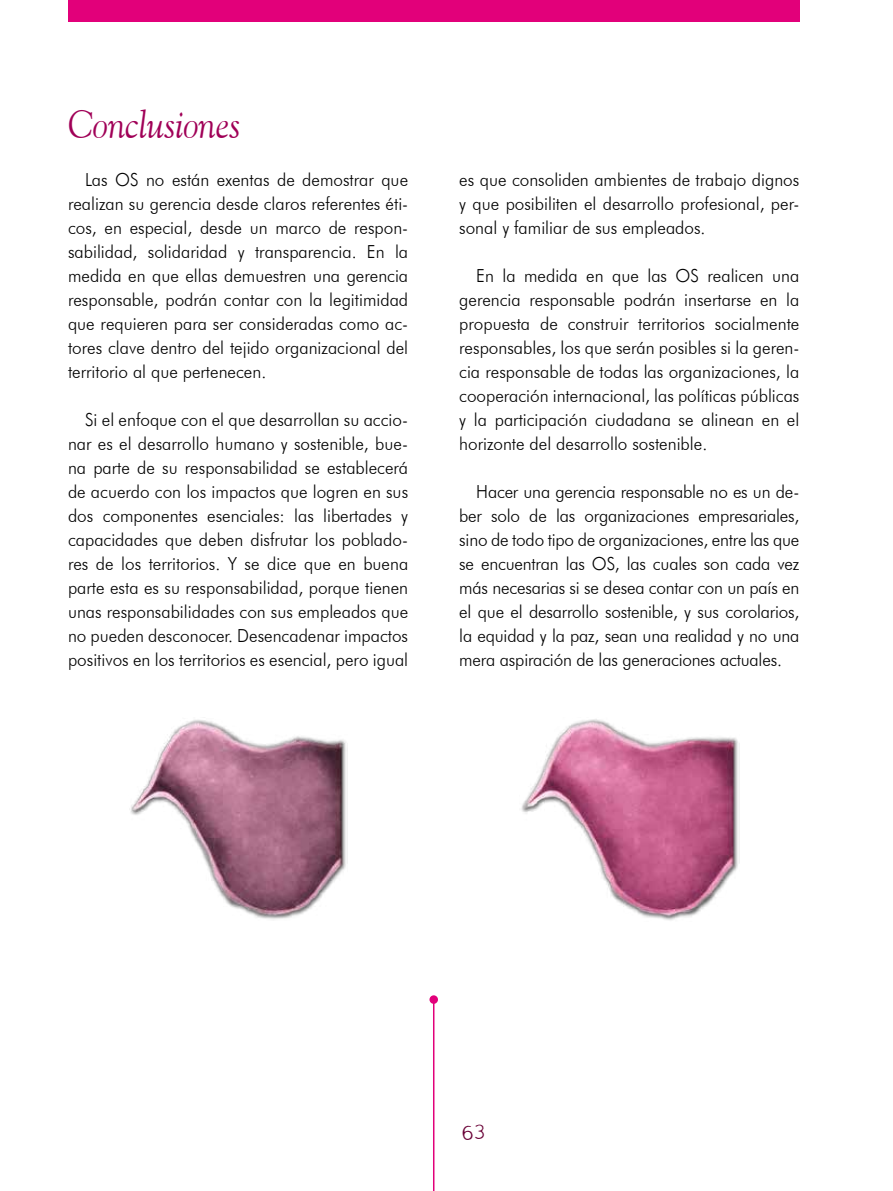
<style>
.page{position:relative;width:893px;height:1191px;background:#fff}
.page>*{position:absolute;margin:0;border:0;box-sizing:border-box;transform-origin:0 0}
.t1{font:italic 39px "Goudy Old Style BT";color:#a00057;scale:.9 1}
.t2{font:21px "My type of font";color:#690036}
.t3{font:300 18px/24px "Futura BT";color:#000;text-align:justify;scale:.95 1}
</style>
<div class="page">
<hr style="left:433px;top:999px;width:1px;height:192px;background:#e2007a">
<div style="left:429px;top:995px;width:9px;height:8px;background:#e2007a;border-radius:50%"></div>
<img style="left:130px;top:720px;width:218px;height:199px">
<img style="left:521px;top:719px;width:217px;height:202px">
<div style="left:68px;top:0;width:731px;height:21px;background:#e2007a"></div>
<h1 class="t1" style="left:68px;top:100px;width:194px">Conclusiones</h1>
<p class="t3" style="left:68px;top:168px;width:360px;text-indent:17px">Las OS no están exentas de demostrar que realizan su gerencia desde claros referentes éti&shy;cos, en especial, desde un marco de respon&shy;sabilidad, solidaridad y transparencia. En la medida en que ellas demuestren una gerencia responsable, podrán contar con la legitimidad que requieren para ser consideradas como ac&shy;tores clave dentro del tejido organizacional del territorio al que pertenecen.</p>
<p class="t3" style="left:68px;top:408px;width:360px;text-indent:17px">Si el enfoque con el que desarrollan su accio&shy;nar es el desarrollo humano y sostenible, bue&shy;na parte de su responsabilidad se establecerá de acuerdo con los impactos que logren en sus dos componentes esenciales: las libertades y capacidades que deben disfrutar los poblado&shy;res de los territorios. Y se dice que en buena parte esta es su responsabilidad, porque tienen unas responsabilidades con sus empleados que no pueden desconocer. Desencadenar impactos positivos en los territorios es esencial, pero igual</p>
<p class="t3" style="left:459px;top:168px;width:360px">es que consoliden ambientes de trabajo dignos y que posibiliten el desarrollo profesional, per&shy;sonal y familiar de sus empleados.</p>
<p class="t3" style="left:459px;top:264px;width:360px;text-indent:17px">En la medida en que las OS realicen una gerencia responsable podrán insertarse en la propuesta de construir territorios socialmente responsables, los que serán posibles si la geren&shy;cia responsable de todas las organizaciones, la cooperación internacional, las políticas públicas y la participación ciudadana se alinean en el horizonte del desarrollo sostenible.</p>
<p class="t3" style="left:459px;top:480px;width:360px;text-indent:17px">Hacer una gerencia responsable no es un de&shy;ber solo de las organizaciones empresariales, sino de todo tipo de organizaciones, entre las que se encuentran las OS, las cuales son cada vez más necesarias si se desea contar con un país en el que el desarrollo sostenible, y sus corolarios, la equidad y la paz, sean una realidad y no una mera aspiración de las generaciones actuales.</p>
<p class="t2" style="left:461px;top:1119px;width:25px">63</p>
</div>
